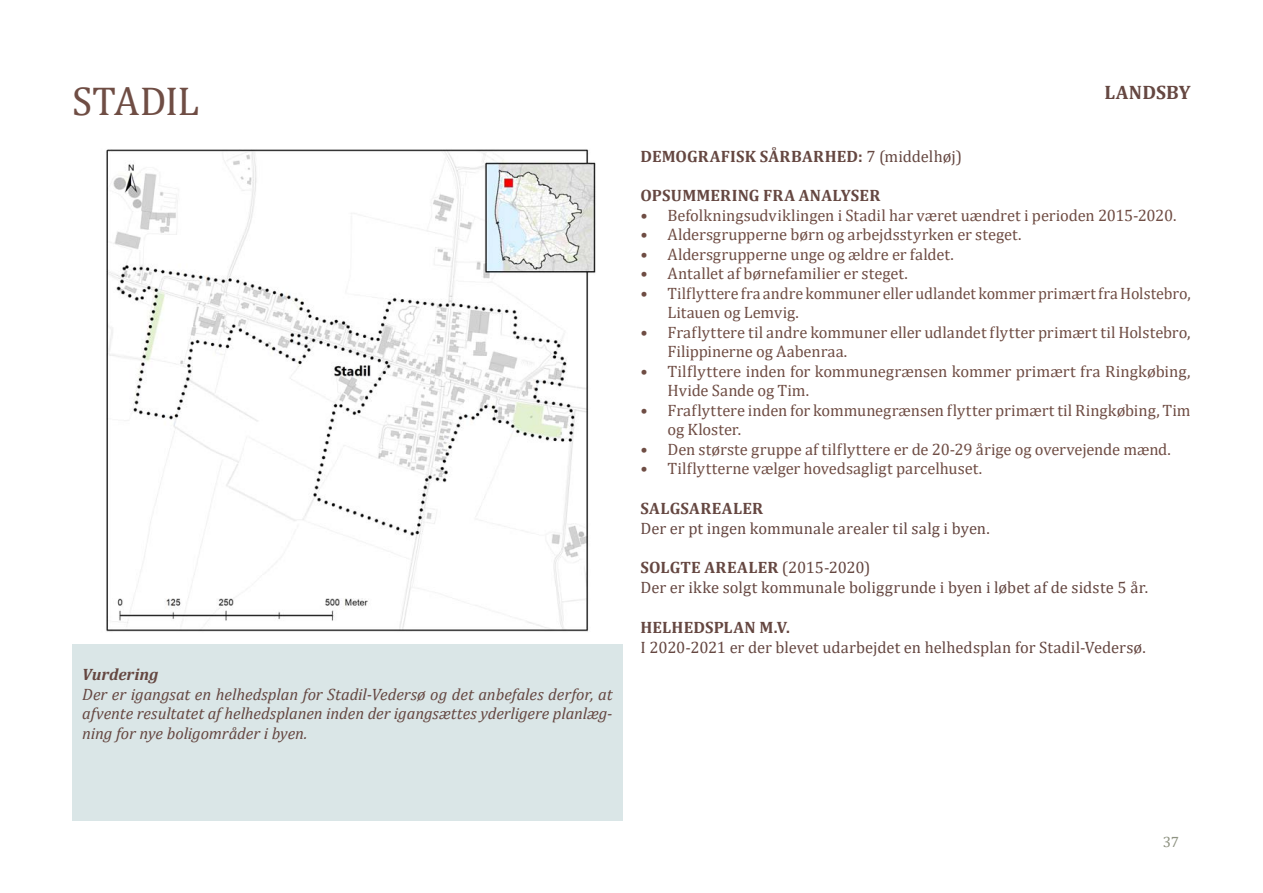
<style>
.page{position:relative;width:1263px;height:893px;background:#fff}
.page>*{position:absolute;margin:0;border:0;box-sizing:border-box;transform-origin:0 0}
.Overskrift{font:40.5px "Cambria";letter-spacing:-.015em;color:#6f4d44}
.t1{font:700 19.5px "Cambria";letter-spacing:.01em;color:#654741}
.t2{font:16.5px/19.5px "Cambria";letter-spacing:-.005em;color:#6f4d44}
.t3{font:italic 16.5px/19.8px "Cambria";letter-spacing:-.005em;color:#654741;text-align:justify}
.t4{font:16.5px "Cambria";color:#654741}
.t5{font:700 16.5px "Cambria";letter-spacing:.01em;color:#654741}
.t6{font:italic 700 16.5px "Cambria";color:#654741}
.t7{font:15px "Cambria";color:#8f9382}
.s1{font-weight:400}
</style>
<div class="page">
<div style="left:72px;top:644px;width:550px;height:177px;background:#dae6e7"></div>
<img style="left:106px;top:149px;width:490px;height:483px">
<p class="Overskrift" style="left:72px;top:77px;width:129px">STADIL</p>
<p class="t1" style="left:1104px;top:78px;width:88px">LANDSBY</p>
<p class="t6" style="left:82px;top:662px;width:78px">Vurdering</p>
<p class="t3" style="left:82px;top:683px;width:532px">Der er igangsat en helhedsplan for Stadil-Vedersø og det anbefales derfor, at afvente resultatet af helhedsplanen inden der igangsættes yderligere planlæg&shy;ning for nye boligområder i byen.</p>
<p class="t5" style="left:640px;top:144px;width:323px">DEMOGRAFISK SÅRBARHED: <span class="s1">7 (middelhøj)</span></p>
<p class="t5" style="left:640px;top:184px;width:241px">OPSUMMERING FRA ANALYSER</p>
<p class="t2" style="left:640px;top:205px;width:537px">• Befolkningsudviklingen i Stadil har været uændret i perioden 2015-2020.</p>
<p class="t2" style="left:640px;top:225px;width:383px">• Aldersgrupperne børn og arbejdsstyrken er steget.</p>
<p class="t2" style="left:640px;top:244px;width:315px">• Aldersgrupperne unge og ældre er faldet.</p>
<p class="t2" style="left:640px;top:264px;width:269px">• Antallet af børnefamilier er steget.</p>
<p class="t2" style="left:667px;top:283px;width:525px;text-indent:-27px">• Tilflyttere fra andre kommuner eller udlandet kommer primært fra Holstebro,<br>Litauen og Lemvig.</p>
<p class="t2" style="left:667px;top:322px;width:525px;text-indent:-27px">• Fraflyttere til andre kommuner eller udlandet flytter primært til Holstebro,<br>Filippinerne og Aabenraa.</p>
<p class="t2" style="left:667px;top:361px;width:525px;text-indent:-27px">• Tilflyttere inden for kommunegrænsen kommer primært fra Ringkøbing,<br>Hvide Sande og Tim.</p>
<p class="t2" style="left:667px;top:400px;width:525px;text-indent:-27px">• Fraflyttere inden for kommunegrænsen flytter primært til Ringkøbing, Tim og Kloster.</p>
<p class="t2" style="left:640px;top:439px;width:532px">• Den største gruppe af tilflyttere er de 20-29 årige og overvejende mænd.</p>
<p class="t2" style="left:640px;top:459px;width:343px">• Tilflytterne vælger hovedsagligt parcelhuset.</p>
<p class="t5" style="left:640px;top:497px;width:124px">SALGSAREALER</p>
<p class="t4" style="left:640px;top:518px;width:351px">Der er pt ingen kommunale arealer til salg i byen.</p>
<p class="t5" style="left:640px;top:556px;width:231px">SOLGTE AREALER <span class="s1">(2015-2020)</span></p>
<p class="t4" style="left:640px;top:578px;width:509px">Der er ikke solgt kommunale boliggrunde i byen i løbet af de sidste 5 år.</p>
<p class="t5" style="left:640px;top:615px;width:151px">HELHEDSPLAN M.V.</p>
<p class="t4" style="left:640px;top:637px;width:507px">I 2020-2021 er der blevet udarbejdet en helhedsplan for Stadil-Vedersø.</p>
<p class="t7" style="left:1163px;top:833px;width:18px">37</p>
</div>
